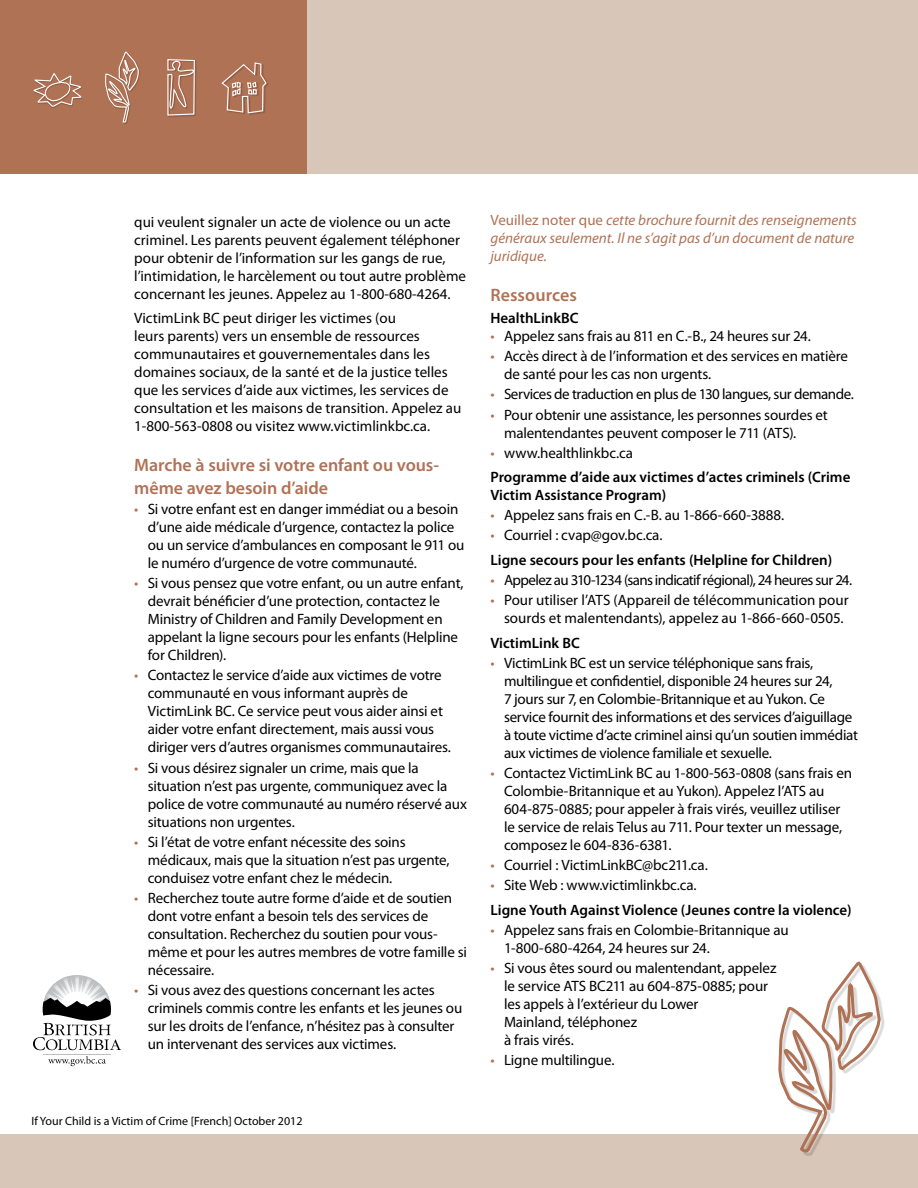
<style>
.page{position:relative;width:918px;height:1188px;background:#fff}
.page>*{position:absolute;margin:0;border:0;box-sizing:border-box;transform-origin:0 0}
.t1{font:600 18px/22.5px "Myriad Pro";letter-spacing:-.005em;color:#b07255}
.t2{font:15px/18px "Myriad Pro";letter-spacing:-.01em;color:#000}
.t3{font:600 15px/24.5px "Myriad Pro";color:#000}
.t4{font:italic 15px/18px "Myriad Pro";color:#b07255}
.t5{font:15px "Myriad Pro";letter-spacing:-.04em;color:#000}
.t6{font:15px "Myriad Pro";letter-spacing:-.03em;color:#000}
.t7{font:12px "Myriad Pro";color:#000}
.s1{color:#b07255}
.s2{font-style:normal}
.s3{font-weight:400;color:#b07255}
.s4{font-weight:400}
</style>
<div class="page">
<div style="left:0;top:0;width:918px;height:174px;background:#d8c6b8"></div>
<div style="left:0;top:0;width:306px;height:174px;background:#b07255"></div>
<div style="left:0;top:1134px;width:918px;height:54px;background:#d8c6b8"></div>
<div style="left:781px;top:964px;width:104px;height:192px;background:#000;opacity:.15"></div>
<svg style="left:778px;top:961px;width:104px;height:195px"></svg>
<svg style="left:33px;top:73px;width:49px;height:35px"></svg>
<svg style="left:105px;top:51px;width:34px;height:72px"></svg>
<svg style="left:167px;top:59px;width:29px;height:58px"></svg>
<svg style="left:221px;top:62px;width:46px;height:52px"></svg>
<hr style="left:44px;top:1054px;width:67px;height:1px;background:#bcbec0">
<svg style="left:33px;top:975px;width:88px;height:75px"></svg>
<svg style="left:48px;top:1056px;width:58px;height:10px"></svg>
<p class="t2" style="left:134px;top:212px;width:333px">qui veulent signaler un acte de violence ou un acte criminel. Les parents peuvent également téléphoner pour obtenir de l’information sur les gangs de rue, l’intimidation, le harcèlement ou tout autre problème concernant les jeunes. Appelez au 1-800-680-4264.</p>
<p class="t2" style="left:134px;top:309px;width:329px">VictimLink BC peut diriger les victimes (ou<br>leurs parents) vers un ensemble de ressources communautaires et gouvernementales dans les domaines sociaux, de la santé et de la justice telles que les services d’aide aux victimes, les services de consultation et les maisons de transition. Appelez au 1-800-563-0808 ou visitez www.victimlinkbc.ca.</p>
<p class="t1" style="left:134px;top:454px;width:306px">Marche à suivre si votre enfant ou vous&shy;même avez besoin d’aide</p>
<p class="t2" style="left:148px;top:500px;width:318px;text-indent:-14px"><span class="s1">•</span> Si votre enfant est en danger immédiat ou a besoin d’une aide médicale d’urgence, contactez la police ou un service d’ambulances en composant le 911 ou le numéro d’urgence de votre communauté.</p>
<p class="t2" style="left:148px;top:574px;width:317px;text-indent:-14px"><span class="s1">•</span> Si vous pensez que votre enfant, ou un autre enfant, devrait bénéficier d’une protection, contactez le Ministry of Children and Family Development en appelant la ligne secours pour les enfants (Helpline for Children).</p>
<p class="t2" style="left:148px;top:666px;width:305px;text-indent:-14px"><span class="s1">•</span> Contactez le service d’aide aux victimes de votre communauté en vous informant auprès de VictimLink BC. Ce service peut vous aider ainsi et aider votre enfant directement, mais aussi vous diriger vers d’autres organismes communautaires.</p>
<p class="t2" style="left:148px;top:758px;width:321px;text-indent:-14px"><span class="s1">•</span> Si vous désirez signaler un crime, mais que la situation n’est pas urgente, communiquez avec la police de votre communauté au numéro réservé aux situations non urgentes.</p>
<p class="t2" style="left:148px;top:832px;width:303px;text-indent:-14px"><span class="s1">•</span> Si l’état de votre enfant nécessite des soins médicaux, mais que la situation n’est pas urgente, conduisez votre enfant chez le médecin.</p>
<p class="t2" style="left:148px;top:889px;width:321px;text-indent:-14px"><span class="s1">•</span> Recherchez toute autre forme d’aide et de soutien dont votre enfant a besoin tels des services de consultation. Recherchez du soutien pour vous&shy;même et pour les autres membres de votre famille si nécessaire.</p>
<p class="t2" style="left:148px;top:981px;width:316px;text-indent:-14px"><span class="s1">•</span> Si vous avez des questions concernant les actes criminels commis contre les enfants et les jeunes ou sur les droits de l’enfance, n’hésitez pas à consulter un intervenant des services aux victimes.</p>
<p class="t7" style="left:32px;top:1113px;width:273px">If Your Child is a Victim of Crime [French] October 2012</p>
<p class="t4" style="left:490px;top:210px;width:368px"><span class="s2">Veuillez noter que</span> cette brochure fournit des renseignements généraux seulement. Il ne s’agit pas d’un document de nature juridique.</p>
<p class="t1" style="left:490px;top:283px;width:88px">Ressources</p>
<p class="t3" style="left:490px;top:305px;width:90px">HealthLinkBC</p>
<p class="t2" style="left:490px;top:327px;width:322px"><span class="s1">•</span> Appelez sans frais au 811 en C.-B., 24 heures sur 24.</p>
<p class="t2" style="left:504px;top:347px;width:346px;text-indent:-14px"><span class="s1">•</span> Accès direct à de l’information et des services en matière de santé pour les cas non urgents.</p>
<p class="t6" style="left:490px;top:385px;width:365px"><span class="s1">•</span> Services de traduction en plus de 130 langues, sur demande.</p>
<p class="t2" style="left:504px;top:405px;width:325px;text-indent:-14px"><span class="s1">•</span> Pour obtenir une assistance, les personnes sourdes et malentendantes peuvent composer le 711 (ATS).</p>
<p class="t3" style="left:490px;top:440px;width:361px"><span class="s3">•</span> <span class="s4">www.healthlinkbc.ca<br></span>Programme d’aide aux victimes d’actes criminels (Crime</p>
<p class="t3" style="left:490px;top:483px;width:177px">Victim Assistance Program)</p>
<p class="t2" style="left:490px;top:506px;width:295px"><span class="s1">•</span> Appelez sans frais en C.-B. au 1-866-660-3888.</p>
<p class="t3" style="left:490px;top:523px;width:343px"><span class="s3">•</span> <span class="s4">Courriel : cvap@gov.bc.ca.<br></span>Ligne secours pour les enfants (Helpline for Children)</p>
<p class="t5" style="left:490px;top:571px;width:363px"><span class="s1">•</span> Appelez au 310-1234 (sans indicatif régional), 24 heures sur 24.</p>
<p class="t2" style="left:490px;top:591px;width:360px;text-align:center"><span class="s1">•</span> Pour utiliser l’ATS (Appareil de télécommunication pour sourds et malentendants), appelez au 1-866-660-0505.</p>
<p class="t3" style="left:490px;top:630px;width:91px">VictimLink BC</p>
<p class="t2" style="left:504px;top:654px;width:355px;text-indent:-14px"><span class="s1">•</span> VictimLink BC est un service téléphonique sans frais, multilingue et confidentiel, disponible 24 heures sur 24,<br>7 jours sur 7, en Colombie-Britannique et au Yukon. Ce service fournit des informations et des services d’aiguillage à toute victime d’acte criminel ainsi qu’un soutien immédiat aux victimes de violence familiale et sexuelle.</p>
<p class="t2" style="left:504px;top:764px;width:350px;text-indent:-14px"><span class="s1">•</span> Contactez VictimLink BC au 1-800-563-0808 (sans frais en Colombie-Britannique et au Yukon). Appelez l’ATS au 604-875-0885; pour appeler à frais virés, veuillez utiliser le service de relais Telus au 711. Pour texter un message, composez le 604-836-6381.</p>
<p class="t2" style="left:490px;top:856px;width:219px"><span class="s1">•</span> Courriel : VictimLinkBC@bc211.ca.</p>
<p class="t3" style="left:490px;top:873px;width:363px"><span class="s3">•</span> <span class="s4">Site Web : www.victimlinkbc.ca.<br></span>Ligne Youth Against Violence (Jeunes contre la violence)</p>
<p class="t2" style="left:504px;top:921px;width:286px;text-indent:-14px"><span class="s1">•</span> Appelez sans frais en Colombie-Britannique au<br>1-800-680-4264, 24 heures sur 24.</p>
<p class="t2" style="left:504px;top:959px;width:274px;text-indent:-14px"><span class="s1">•</span> Si vous êtes sourd ou malentendant, appelez le service ATS BC211 au 604-875-0885; pour les appels à l’extérieur du Lower<br>Mainland, téléphonez<br>à frais virés.</p>
<p class="t2" style="left:490px;top:1051px;width:126px"><span class="s1">•</span> Ligne multilingue.</p>
</div>
